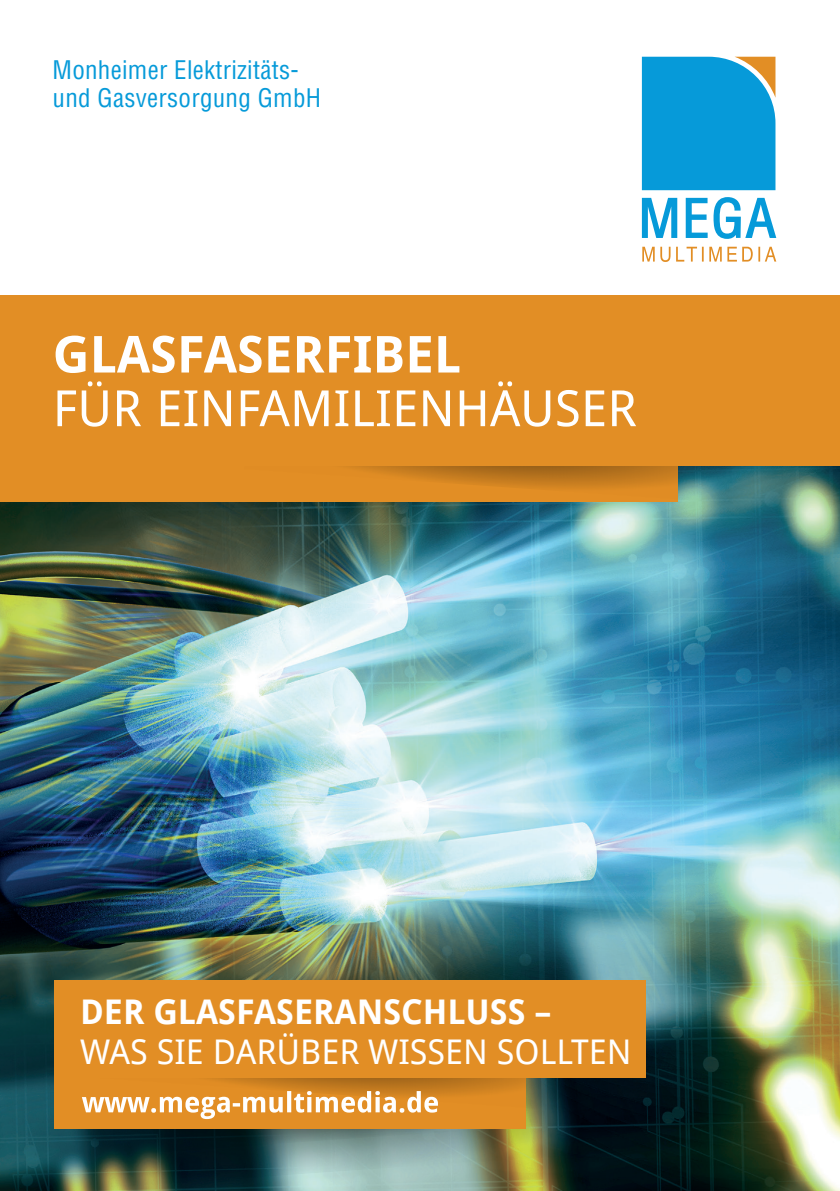
<style>
.page{position:relative;width:840px;height:1191px;background:#fff}
.page>*{position:absolute;margin:0;border:0;box-sizing:border-box;transform-origin:0 0}
.t1{font:700 51px "Droid Sans";color:#fff}
.t2{font:50px "Droid Sans";color:#fff}
.t3{font:34px "Droid Sans";color:#fff}
.t4{font:700 34px "Droid Sans";color:#fff}
.t5{font:condensed 25px "Helvetica";letter-spacing:.01em;color:#069ad9}
</style>
<div class="page">
<img style="left:0;top:465px;width:839px;height:726px">
<img style="left:21px;top:1053px;width:591px;height:138px">
<img style="left:110px;top:1077px;width:468px;height:78px">
<div style="left:54px;top:1068px;width:471px;height:61px;background:#e28e25"></div>
<img style="left:207px;top:1077px;width:359px;height:33px">
<div style="left:54px;top:980px;width:591px;height:97px;background:#e28e25"></div>
<svg style="left:82px;top:1091px;width:355px;height:28px"></svg>
<div style="left:641px;top:57px;width:134px;height:133px;background:#069ad9"></div>
<svg style="left:685px;top:198px;width:22px;height:40px"></svg>
<svg style="left:641px;top:198px;width:36px;height:40px"></svg>
<svg style="left:713px;top:197px;width:62px;height:42px"></svg>
<svg style="left:642px;top:247px;width:133px;height:15px"></svg>
<div style="left:0;top:456px;width:676px;height:46px;background:#e28e25"></div>
<img style="left:244px;top:465px;width:487px;height:38px">
<div style="left:0;top:295px;width:839px;height:170px;background:#e28e25"></div>
<p class="t5" style="left:53px;top:54px;width:247px">Monheimer Elektrizitäts-</p>
<p class="t5" style="left:53px;top:82px;width:270px">und Gasversorgung GmbH</p>
<p class="t1" style="left:53px;top:318px;width:410px">GLASFASERFIBEL</p>
<p class="t2" style="left:53px;top:374px;width:585px">FÜR EINFAMILIENHÄUSER</p>
<p class="t4" style="left:80px;top:987px;width:472px">DER GLASFASERANSCHLUSS –</p>
<p class="t3" style="left:80px;top:1028px;width:552px">WAS SIE DARÜBER WISSEN SOLLTEN</p>
</div>
